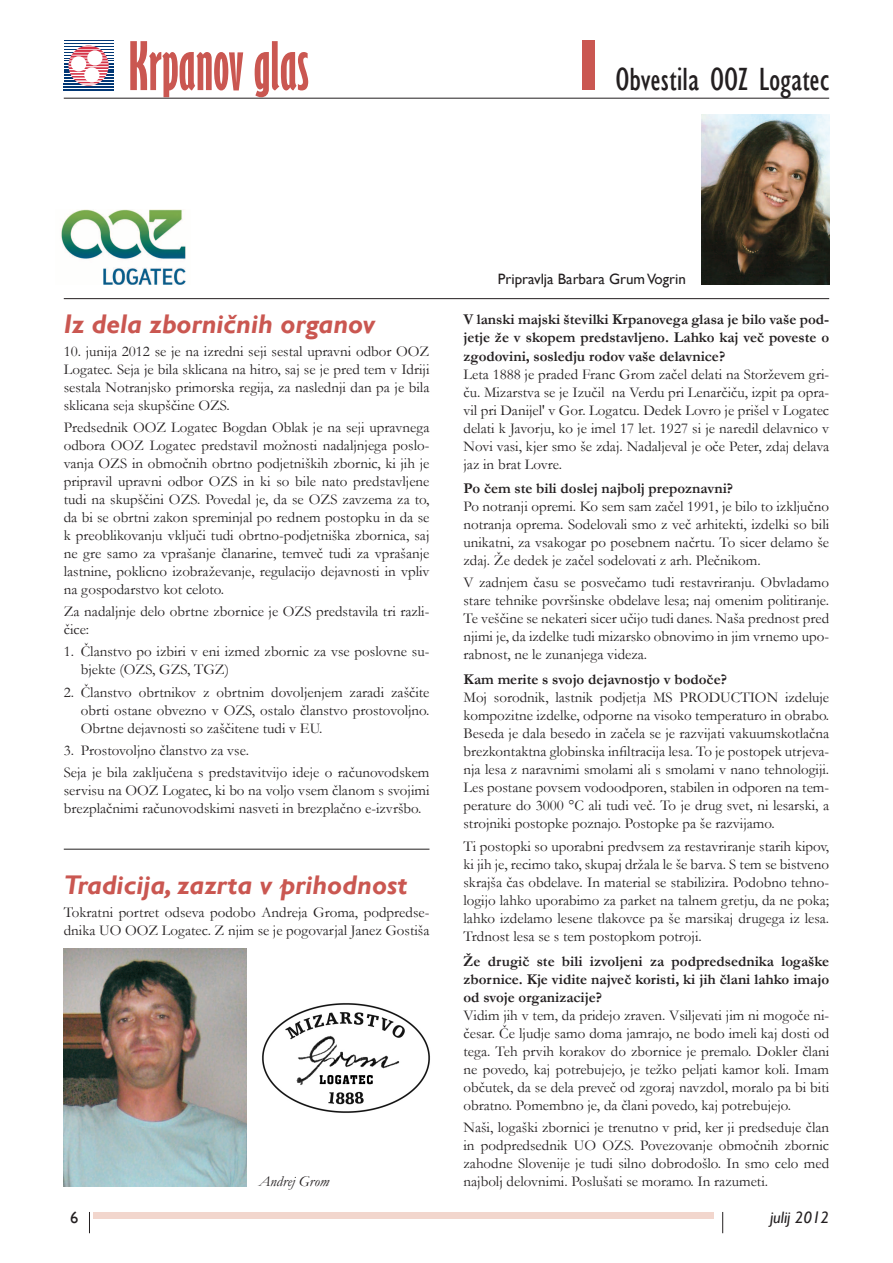
<style>
.page{position:relative;width:893px;height:1263px;background:#fff}
.page>*{position:absolute;margin:0;border:0;box-sizing:border-box;transform-origin:0 0}
.t1{font:700 expanded 61.5px "Gill Sans";color:#ca5751}
.t2{font:condensed 33px "Gill Sans";color:#231f20}
.t3{font:italic 700 27px "Gill Sans";color:#ca5751}
.t4{font:italic 16.5px "Gill Sans";color:#231f20}
.t5{font:16.5px "Gill Sans";color:#231f20}
.t6{font:15px/18px "Garamond";color:#231f20;text-align:justify}
.t7{font:700 15px/18px "Garamond";color:#231f20;text-align:justify}
.t8{font:15px "Gill Sans";color:#231f20}
.t9{font:italic 15px "Garamond";color:#231f20}
</style>
<div class="page">
<hr style="left:64px;top:98px;width:765px;height:1px;background:#231f20">
<hr style="left:64px;top:298px;width:765px;height:1px;background:#231f20">
<div style="left:582px;top:41px;width:13px;height:49px;background:#ca5751"></div>
<img style="left:702px;top:115px;width:127px;height:170px">
<svg style="left:89px;top:1212px;width:1px;height:21px"></svg>
<hr style="left:64px;top:43px;width:49px;height:1px;background:#013775">
<hr style="left:64px;top:46px;width:49px;height:1px;background:#013775">
<hr style="left:64px;top:49px;width:49px;height:1px;background:#013775">
<hr style="left:64px;top:52px;width:49px;height:1px;background:#013775">
<hr style="left:64px;top:55px;width:49px;height:1px;background:#013775">
<hr style="left:64px;top:58px;width:49px;height:1px;background:#013775">
<hr style="left:64px;top:60px;width:49px;height:1px;background:#013775">
<hr style="left:64px;top:63px;width:49px;height:1px;background:#013775">
<hr style="left:64px;top:66px;width:49px;height:1px;background:#013775">
<hr style="left:64px;top:69px;width:49px;height:1px;background:#013775">
<hr style="left:64px;top:72px;width:49px;height:1px;background:#013775">
<hr style="left:64px;top:75px;width:49px;height:1px;background:#013775">
<hr style="left:64px;top:78px;width:49px;height:1px;background:#013775">
<hr style="left:64px;top:80px;width:49px;height:2px;background:#013775">
<hr style="left:64px;top:83px;width:50px;height:2px;background:#013775">
<hr style="left:64px;top:86px;width:50px;height:2px;background:#013775">
<hr style="left:64px;top:41px;width:49px;height:1px;background:#013775">
<hr style="left:64px;top:89px;width:50px;height:2px;background:#013775">
<svg style="left:69px;top:46px;width:40px;height:39px"></svg>
<div style="left:94px;top:1212px;width:620px;height:6px;background:#f2d6cd"></div>
<svg style="left:722px;top:1212px;width:1px;height:21px"></svg>
<img style="left:61px;top:210px;width:125px;height:75px">
<img style="left:262px;top:1003px;width:168px;height:110px">
<img style="left:64px;top:948px;width:182px;height:238px">
<hr style="left:64px;top:849px;width:365px;height:1px;background:#231f20">
<h1 class="t1" style="left:129px;top:29px;width:182px">Krpanov glas</h1>
<h2 class="t2" style="left:616px;top:59px;width:215px">Obvestila OOZ Logatec</h2>
<h3 class="t3" style="left:64px;top:309px;width:313px">Iz dela zborničnih organov</h3>
<p class="t6" style="left:64px;top:341px;width:367px">10. junija 2012 se je na izredni seji sestal upravni odbor OOZ Logatec. Seja je bila sklicana na hitro, saj se je pred tem v Idriji sestala Notranjsko primorska regija, za naslednji dan pa je bila sklicana seja skupščine OZS.</p>
<p class="t6" style="left:64px;top:418px;width:367px">Predsednik OOZ Logatec Bogdan Oblak je na seji upravnega odbora OOZ Logatec predstavil možnosti nadaljnjega poslo&shy;vanja OZS in območnih obrtno podjetniških zbornic, ki jih je pripravil upravni odbor OZS in ki so bile nato predstavljene tudi na skupščini OZS. Povedal je, da se OZS zavzema za to, da bi se obrtni zakon spreminjal po rednem postopku in da se k preoblikovanju vključi tudi obrtno-podjetniška zbornica, saj ne gre samo za vprašanje članarine, temveč tudi za vprašanje lastnine, poklicno izobraževanje, regulacijo dejavnosti in vpliv na gospodarstvo kot celoto.</p>
<p class="t6" style="left:64px;top:602px;width:367px">Za nadaljnje delo obrtne zbornice je OZS predstavila tri razli&shy;čice:</p>
<p class="t6" style="left:81px;top:642px;width:350px;text-indent:-17px">1. Članstvo po izbiri v eni izmed zbornic za vse poslovne su&shy;bjekte (OZS, GZS, TGZ)</p>
<p class="t6" style="left:81px;top:682px;width:350px;text-indent:-17px">2. Članstvo obrtnikov z obrtnim dovoljenjem zaradi zaščite obrti ostane obvezno v OZS, ostalo članstvo prostovoljno.<br>Obrtne dejavnosti so zaščitene tudi v EU.</p>
<p class="t6" style="left:64px;top:739px;width:367px;line-height:22.2px">3. Prostovoljno članstvo za vse.<br>Seja je bila zaključena s predstavitvijo ideje o računovodskem</p>
<p class="t6" style="left:64px;top:781px;width:367px">servisu na OOZ Logatec, ki bo na voljo vsem članom s svojimi brezplačnimi računovodskimi nasveti in brezplačno e-izvršbo.</p>
<h3 class="t3" style="left:64px;top:869px;width:345px">Tradicija, zazrta v prihodnost</h3>
<p class="t6" style="left:64px;top:902px;width:367px">Tokratni portret odseva podobo Andreja Groma, podpredse&shy;dnika UO OOZ Logatec. Z njim se je pogovarjal Janez Gostiša</p>
<p class="t8" style="left:498px;top:270px;width:190px">Pripravlja Barbara Grum Vogrin</p>
<p class="t7" style="left:463px;top:311px;width:367px">V lanski majski številki Krpanovega glasa je bilo vaše pod&shy;jetje že v skopem predstavljeno. Lahko kaj več poveste o zgodovini, sosledju rodov vaše delavnice?</p>
<p class="t6" style="left:463px;top:364px;width:367px">Leta 1888 je praded Franc Grom začel delati na Storževem gri&shy;ču. Mizarstva se je Izučil na Verdu pri Lenarčiču, izpit pa opra&shy;vil pri Danijel' v Gor. Logatcu. Dedek Lovro je prišel v Logatec delati k Javorju, ko je imel 17 let. 1927 si je naredil delavnico v Novi vasi, kjer smo še zdaj. Nadaljeval je oče Peter, zdaj delava jaz in brat Lovre.</p>
<p class="t7" style="left:463px;top:479px;width:271px">Po čem ste bili doslej najbolj prepoznavni?</p>
<p class="t6" style="left:463px;top:497px;width:367px">Po notranji opremi. Ko sem sam začel 1991, je bilo to izključno notranja oprema. Sodelovali smo z več arhitekti, izdelki so bili unikatni, za vsakogar po posebnem načrtu. To sicer delamo še zdaj. Že dedek je začel sodelovati z arh. Plečnikom.</p>
<p class="t6" style="left:463px;top:573px;width:367px">V zadnjem času se posvečamo tudi restavriranju. Obvladamo stare tehnike površinske obdelave lesa; naj omenim politiranje.<br>Te veščine se nekateri sicer učijo tudi danes. Naša prednost pred njimi je, da izdelke tudi mizarsko obnovimo in jim vrnemo upo&shy;rabnost, ne le zunanjega videza.</p>
<p class="t7" style="left:463px;top:671px;width:265px">Kam merite s svojo dejavnostjo v bodoče?</p>
<p class="t6" style="left:463px;top:688px;width:367px">Moj sorodnik, lastnik podjetja MS PRODUCTION izdeluje kompozitne izdelke, odporne na visoko temperaturo in obrabo.<br>Beseda je dala besedo in začela se je razvijati vakuumskotlačna brezkontaktna globinska infiltracija lesa. To je postopek utrjeva&shy;nja lesa z naravnimi smolami ali s smolami v nano tehnologiji.<br>Les postane povsem vodoodporen, stabilen in odporen na tem&shy;perature do 3000 °C ali tudi več. To je drug svet, ni lesarski, a strojniki postopke poznajo. Postopke pa še razvijamo.</p>
<p class="t6" style="left:463px;top:836px;width:367px">Ti postopki so uporabni predvsem za restavriranje starih kipov, ki jih je, recimo tako, skupaj držala le še barva. S tem se bistveno skrajša čas obdelave. In material se stabilizira. Podobno tehno&shy;logijo lahko uporabimo za parket na talnem gretju, da ne poka; lahko izdelamo lesene tlakovce pa še marsikaj drugega iz lesa.<br>Trdnost lesa se s tem postopkom potroji.</p>
<p class="t7" style="left:463px;top:952px;width:367px">Že drugič ste bili izvoljeni za podpredsednika logaške zbornice. Kje vidite največ koristi, ki jih člani lahko imajo od svoje organizacije?</p>
<p class="t6" style="left:463px;top:1006px;width:367px">Vidim jih v tem, da pridejo zraven. Vsiljevati jim ni mogoče ni&shy;česar. Če ljudje samo doma jamrajo, ne bodo imeli kaj dosti od tega. Teh prvih korakov do zbornice je premalo. Dokler člani ne povedo, kaj potrebujejo, je težko peljati kamor koli. Imam občutek, da se dela preveč od zgoraj navzdol, moralo pa bi biti obratno. Pomembno je, da člani povedo, kaj potrebujejo.</p>
<p class="t6" style="left:463px;top:1118px;width:367px">Naši, logaški zbornici je trenutno v prid, ker ji predseduje član in podpredsednik UO OZS. Povezovanje območnih zbornic zahodne Slovenije je tudi silno dobrodošlo. In smo celo med</p>
<p class="t9" style="left:259px;top:1171px;width:72px">Andrej Grom</p>
<p class="t6" style="left:463px;top:1172px;width:306px">najbolj delovnimi. Poslušati se moramo. In razumeti.</p>
<p class="t5" style="left:70px;top:1208px;width:10px">6</p>
<p class="t4" style="left:770px;top:1208px;width:61px">julij 2012</p>
</div>
